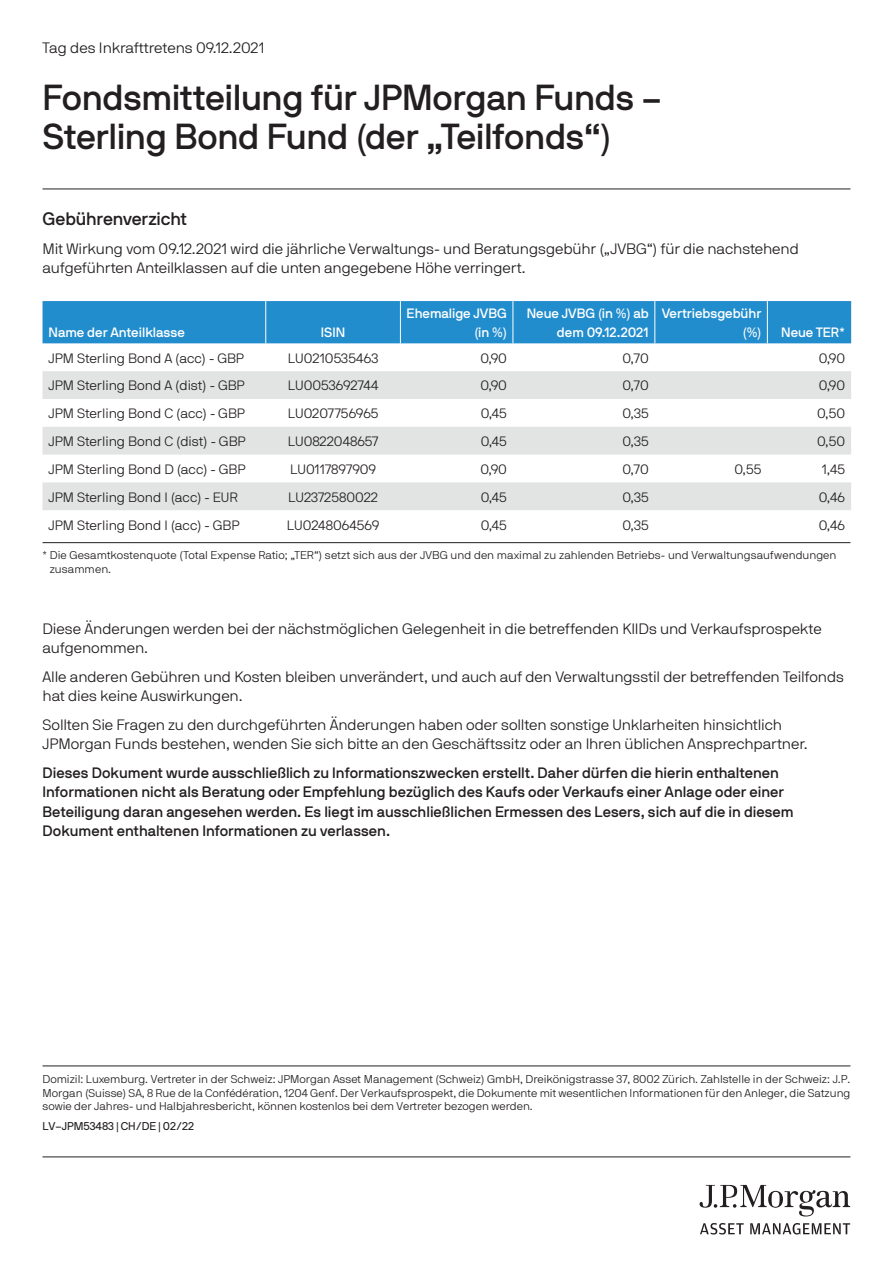
<style>
.page{position:relative;width:893px;height:1263px;background:#fff}
.page>*{position:absolute;margin:0;border:0;box-sizing:border-box;transform-origin:0 0}
.Document_Title_-_Med{font:36px/39px "JPMAM Pro Med";letter-spacing:-.01em;color:#231f20}
.Subhead_-_12_14{font:18px "JPMAM Pro Med";letter-spacing:-.005em;color:#231f20}
.Body_Light_-_10_13{font:15px/19.5px "JPMAM Pro Lig";letter-spacing:-.005em;color:#231f20}
.Body_Light_-_10_13-2{font:15px/19.5px "JPMAM Pro Med";color:#231f20}
.Document_Date_-_Ligh{font:15px "JPMAM Pro Lig";color:#231f20}
.Document_Date_-_Ligh-2{font:13.5px "JPMAM Pro Lig";color:#231f20}
.Document_Date_-_Ligh-3{font:13.5px/19.5px "JPMAM Pro Med";color:#fff;text-align:right}
.disclaimer_with_rule{font:11.25px/13.5px "JPMAM Pro Lig";color:#231f20;text-align:justify}
.Source_with_Score{font:11.25px/13.5px "JPMAM Pro Lig";letter-spacing:.005em;color:#231f20}
.Disclaimer{font:11.25px "JPMAM Pro Reg";color:#231f20}
</style>
<div class="page">
<svg style="left:699px;top:1185px;width:151px;height:31px"></svg>
<svg style="left:700px;top:1223px;width:44px;height:11px"></svg>
<svg style="left:750px;top:1223px;width:100px;height:11px"></svg>
<hr style="left:43px;top:1157px;width:807px;height:1px;background:#231f20">
<hr style="left:43px;top:1066px;width:807px;height:1px;background:#231f20">
<hr style="left:43px;top:189px;width:807px;height:1px;background:#231f20">
<hr style="left:43px;top:542px;width:807px;height:1px;background:#231f20">
<div style="left:43px;top:301px;width:808px;height:42px;background:#228dcd"></div>
<svg style="left:43px;top:371px;width:808px;height:139px;fill:#e2e4e4"></svg>
<hr style="left:265px;top:301px;width:1px;height:42px;background:#fff">
<hr style="left:400px;top:301px;width:1px;height:42px;background:#fff">
<hr style="left:513px;top:301px;width:1px;height:42px;background:#fff">
<hr style="left:654px;top:301px;width:1px;height:42px;background:#fff">
<hr style="left:767px;top:301px;width:1px;height:42px;background:#fff">
<p class="Document_Date_-_Ligh" style="left:43px;top:39px;width:224px">Tag des Inkrafttretens 09.12.2021</p>
<h1 class="Document_Title_-_Med" style="left:43px;top:78px;width:620px">Fondsmitteilung für JPMorgan Funds –<br>Sterling Bond Fund (der „Teilfonds“)</h1>
<h3 class="Subhead_-_12_14" style="left:43px;top:209px;width:146px">Gebührenverzicht</h3>
<p class="Body_Light_-_10_13" style="left:43px;top:239px;width:758px">Mit Wirkung vom 09.12.2021 wird die jährliche Verwaltungs- und Beratungsgebühr („JVBG“) für die nachstehend aufgeführten Anteilklassen auf die unten angegebene Höhe verringert.</p>
<p class="Document_Date_-_Ligh-3" style="left:49px;top:323px;width:138px">Name der Anteilklasse</p>
<p class="Document_Date_-_Ligh-3" style="left:321px;top:323px;width:26px">ISIN</p>
<p class="Document_Date_-_Ligh-3" style="left:407px;top:303px;width:102px">Ehemalige JVBG (in %)</p>
<p class="Document_Date_-_Ligh-3" style="left:527px;top:303px;width:124px">Neue JVBG (in %) ab dem 09.12.2021</p>
<p class="Document_Date_-_Ligh-3" style="left:662px;top:303px;width:101px">Vertriebsgebühr (%)</p>
<p class="Document_Date_-_Ligh-3" style="left:781px;top:323px;width:66px">Neue TER*</p>
<p class="Document_Date_-_Ligh-2" style="left:49px;top:350px;width:197px">JPM Sterling Bond A (acc) - GBP</p>
<p class="Document_Date_-_Ligh-2" style="left:288px;top:350px;width:92px">LU0210535463</p>
<p class="Document_Date_-_Ligh-2" style="left:481px;top:350px;width:28px">0,90</p>
<p class="Document_Date_-_Ligh-2" style="left:622px;top:350px;width:28px">0,70</p>
<p class="Document_Date_-_Ligh-2" style="left:819px;top:350px;width:28px">0,90</p>
<p class="Document_Date_-_Ligh-2" style="left:49px;top:378px;width:198px">JPM Sterling Bond A (dist) - GBP</p>
<p class="Document_Date_-_Ligh-2" style="left:288px;top:378px;width:92px">LU0053692744</p>
<p class="Document_Date_-_Ligh-2" style="left:481px;top:378px;width:28px">0,90</p>
<p class="Document_Date_-_Ligh-2" style="left:622px;top:378px;width:28px">0,70</p>
<p class="Document_Date_-_Ligh-2" style="left:819px;top:378px;width:28px">0,90</p>
<p class="Document_Date_-_Ligh-2" style="left:49px;top:406px;width:198px">JPM Sterling Bond C (acc) - GBP</p>
<p class="Document_Date_-_Ligh-2" style="left:288px;top:406px;width:92px">LU0207756965</p>
<p class="Document_Date_-_Ligh-2" style="left:481px;top:406px;width:28px">0,45</p>
<p class="Document_Date_-_Ligh-2" style="left:622px;top:406px;width:28px">0,35</p>
<p class="Document_Date_-_Ligh-2" style="left:817px;top:406px;width:30px">0,50</p>
<p class="Document_Date_-_Ligh-2" style="left:49px;top:434px;width:199px">JPM Sterling Bond C (dist) - GBP</p>
<p class="Document_Date_-_Ligh-2" style="left:288px;top:434px;width:92px">LU0822048657</p>
<p class="Document_Date_-_Ligh-2" style="left:481px;top:434px;width:28px">0,45</p>
<p class="Document_Date_-_Ligh-2" style="left:622px;top:434px;width:28px">0,35</p>
<p class="Document_Date_-_Ligh-2" style="left:817px;top:434px;width:30px">0,50</p>
<p class="Document_Date_-_Ligh-2" style="left:49px;top:461px;width:198px">JPM Sterling Bond D (acc) - GBP</p>
<p class="Document_Date_-_Ligh-2" style="left:290px;top:461px;width:87px">LU0117897909</p>
<p class="Document_Date_-_Ligh-2" style="left:481px;top:461px;width:28px">0,90</p>
<p class="Document_Date_-_Ligh-2" style="left:622px;top:461px;width:28px">0,70</p>
<p class="Document_Date_-_Ligh-2" style="left:734px;top:461px;width:28px">0,55</p>
<p class="Document_Date_-_Ligh-2" style="left:822px;top:461px;width:25px">1,45</p>
<p class="Document_Date_-_Ligh-2" style="left:49px;top:489px;width:191px">JPM Sterling Bond I (acc) - EUR</p>
<p class="Document_Date_-_Ligh-2" style="left:288px;top:489px;width:91px">LU2372580022</p>
<p class="Document_Date_-_Ligh-2" style="left:481px;top:489px;width:28px">0,45</p>
<p class="Document_Date_-_Ligh-2" style="left:622px;top:489px;width:28px">0,35</p>
<p class="Document_Date_-_Ligh-2" style="left:819px;top:489px;width:28px">0,46</p>
<p class="Document_Date_-_Ligh-2" style="left:49px;top:517px;width:192px">JPM Sterling Bond I (acc) - GBP</p>
<p class="Document_Date_-_Ligh-2" style="left:287px;top:517px;width:94px">LU0248064569</p>
<p class="Document_Date_-_Ligh-2" style="left:481px;top:517px;width:28px">0,45</p>
<p class="Document_Date_-_Ligh-2" style="left:622px;top:517px;width:28px">0,35</p>
<p class="Document_Date_-_Ligh-2" style="left:819px;top:517px;width:28px">0,46</p>
<p class="Source_with_Score" style="left:50px;top:548px;width:788px;text-indent:-7px">* Die Gesamtkostenquote (Total Expense Ratio; „TER“) setzt sich aus der JVBG und den maximal zu zahlenden Betriebs- und Verwaltungsaufwendungen zusammen.</p>
<p class="Body_Light_-_10_13" style="left:43px;top:619px;width:781px">Diese Änderungen werden bei der nächstmöglichen Gelegenheit in die betreffenden KIIDs und Verkaufsprospekte aufgenommen.</p>
<p class="Body_Light_-_10_13" style="left:43px;top:667px;width:803px">Alle anderen Gebühren und Kosten bleiben unverändert, und auch auf den Verwaltungsstil der betreffenden Teilfonds hat dies keine Auswirkungen.</p>
<p class="Body_Light_-_10_13" style="left:43px;top:715px;width:767px">Sollten Sie Fragen zu den durchgeführten Änderungen haben oder sollten sonstige Unklarheiten hinsichtlich<br>JPMorgan Funds bestehen, wenden Sie sich bitte an den Geschäftssitz oder an Ihren üblichen Ansprechpartner.</p>
<p class="Body_Light_-_10_13-2" style="left:43px;top:763px;width:753px">Dieses Dokument wurde ausschließlich zu Informationszwecken erstellt. Daher dürfen die hierin enthaltenen Informationen nicht als Beratung oder Empfehlung bezüglich des Kaufs oder Verkaufs einer Anlage oder einer Beteiligung daran angesehen werden. Es liegt im ausschließlichen Ermessen des Lesers, sich auf die in diesem Dokument enthaltenen Informationen zu verlassen.</p>
<p class="disclaimer_with_rule" style="left:43px;top:1072px;width:809px">Domizil: Luxemburg. Vertreter in der Schweiz: JPMorgan Asset Management (Schweiz) GmbH, Dreikönigstrasse 37, 8002 Zürich. Zahlstelle in der Schweiz: J.P.<br>Morgan (Suisse) SA, 8 Rue de la Confédération, 1204 Genf. Der Verkaufsprospekt, die Dokumente mit wesentlichen Informationen für den Anleger, die Satzung sowie der Jahres- und Halbjahresbericht, können kostenlos bei dem Vertreter bezogen werden.</p>
<p class="Disclaimer" style="left:43px;top:1119px;width:153px">LV–JPM53483 | CH/DE | 02/22</p>
</div>
